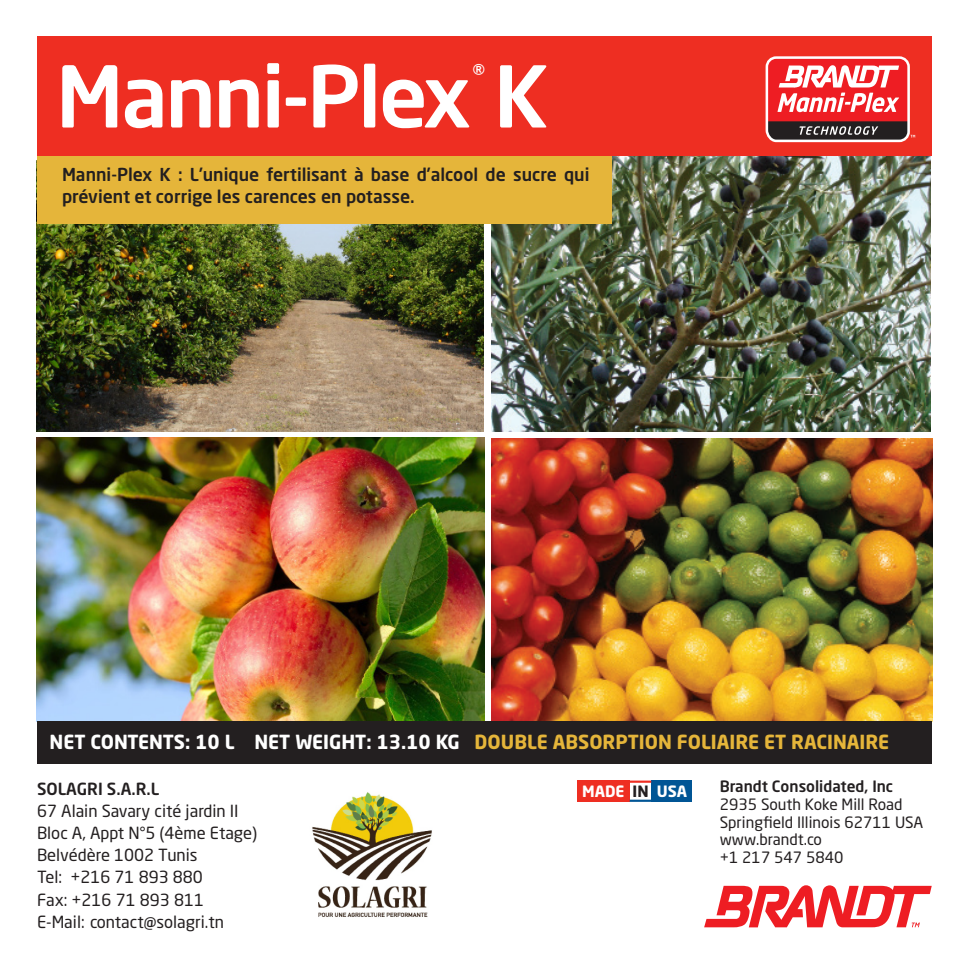
<style>
.page{position:relative;width:972px;height:972px;background:#fff}
.page>*{position:absolute;margin:0;border:0;box-sizing:border-box;transform-origin:0 0}
.t1{font:500 84px "Neo Sans Pro";letter-spacing:-.03em;color:#fff}
.t2{font:500 19.8px "Neo Sans Pro";color:#fff}
.t3{font:700 19.2px "Neo Sans Pro";color:#e5b53a}
.t4{font:500 17.6px/22px "Neo Sans Pro";color:#231f20}
.t5{font:16.6px "Neo Sans Pro";color:#231f20}
.t6{font:500 16.6px "Neo Sans Pro";color:#231f20}
.t7{font:15.4px "Neo Sans Pro";color:#231f20}
.t8{font:500 15.4px "Neo Sans Pro";color:#231f20}
.t9{font:700 15.4px "Neo Sans Pro";color:#fff}
.s1{color:#fff}
.s2{color:#231f20}
</style>
<div class="page">
<img style="left:36px;top:160px;width:447px;height:271px">
<img style="left:492px;top:155px;width:439px;height:276px">
<img style="left:36px;top:438px;width:449px;height:283px">
<img style="left:492px;top:438px;width:441px;height:283px">
<div style="left:37px;top:121px;width:575px;height:103px;background:#e5b53a"></div>
<img style="left:312px;top:792px;width:120px;height:125px">
<div style="left:578px;top:781px;width:52px;height:21px;background:#ee2e22"></div>
<div style="left:651px;top:781px;width:41px;height:21px;background:#005595"></div>
<hr style="left:630px;top:800px;width:22px;height:2px;background:#005595">
<hr style="left:629px;top:781px;width:22px;height:2px;background:#ee2e22">
<svg style="left:704px;top:885px;width:228px;height:42px"></svg>
<div style="left:37px;top:36px;width:894px;height:119px;background:#ee2e22"></div>
<svg style="left:766px;top:56px;width:149px;height:86px;background:#cf6264"></svg>
<div style="left:37px;top:721px;width:895px;height:43px;background:#231f20"></div>
<p class="t1" style="left:56px;top:44px;width:494px">Manni-Plex K</p>
<p class="t2" style="left:473px;top:59px;width:14px">®</p>
<p class="t4" style="left:62px;top:163px;width:529px">Manni-Plex K : L’unique fertilisant à base d’alcool de sucre qui prévient et corrige les carences en potasse.</p>
<p class="t3" style="left:50px;top:730px;width:841px"><span class="s1">NET CONTENTS: 10 L NET WEIGHT: 13.10 KG</span> DOUBLE ABSORPTION FOLIAIRE ET RACINAIRE</p>
<p class="t6" style="left:37px;top:779px;width:124px">SOLAGRI S.A.R.L</p>
<p class="t9" style="left:582px;top:781px;width:106px">MADE <span class="s2">IN</span> USA</p>
<p class="t5" style="left:37px;top:801px;width:203px">67 Alain Savary cité jardin II</p>
<p class="t5" style="left:37px;top:823px;width:222px">Bloc A, Appt N°5 (4ème Etage)</p>
<p class="t5" style="left:37px;top:845px;width:162px">Belvédère 1002 Tunis</p>
<p class="t5" style="left:37px;top:867px;width:167px">Tel: +216 71 893 880</p>
<p class="t5" style="left:37px;top:889px;width:169px">Fax: +216 71 893 811</p>
<p class="t5" style="left:37px;top:911px;width:188px">E-Mail: contact@solagri.tn</p>
<p class="t8" style="left:720px;top:777px;width:175px">Brandt Consolidated, Inc</p>
<p class="t7" style="left:720px;top:795px;width:184px">2935 South Koke Mill Road</p>
<p class="t7" style="left:720px;top:813px;width:205px">Springfield Illinois 62711 USA</p>
<p class="t7" style="left:720px;top:830px;width:104px">www.brandt.co</p>
<p class="t7" style="left:720px;top:848px;width:125px">+1 217 547 5840</p>
</div>
